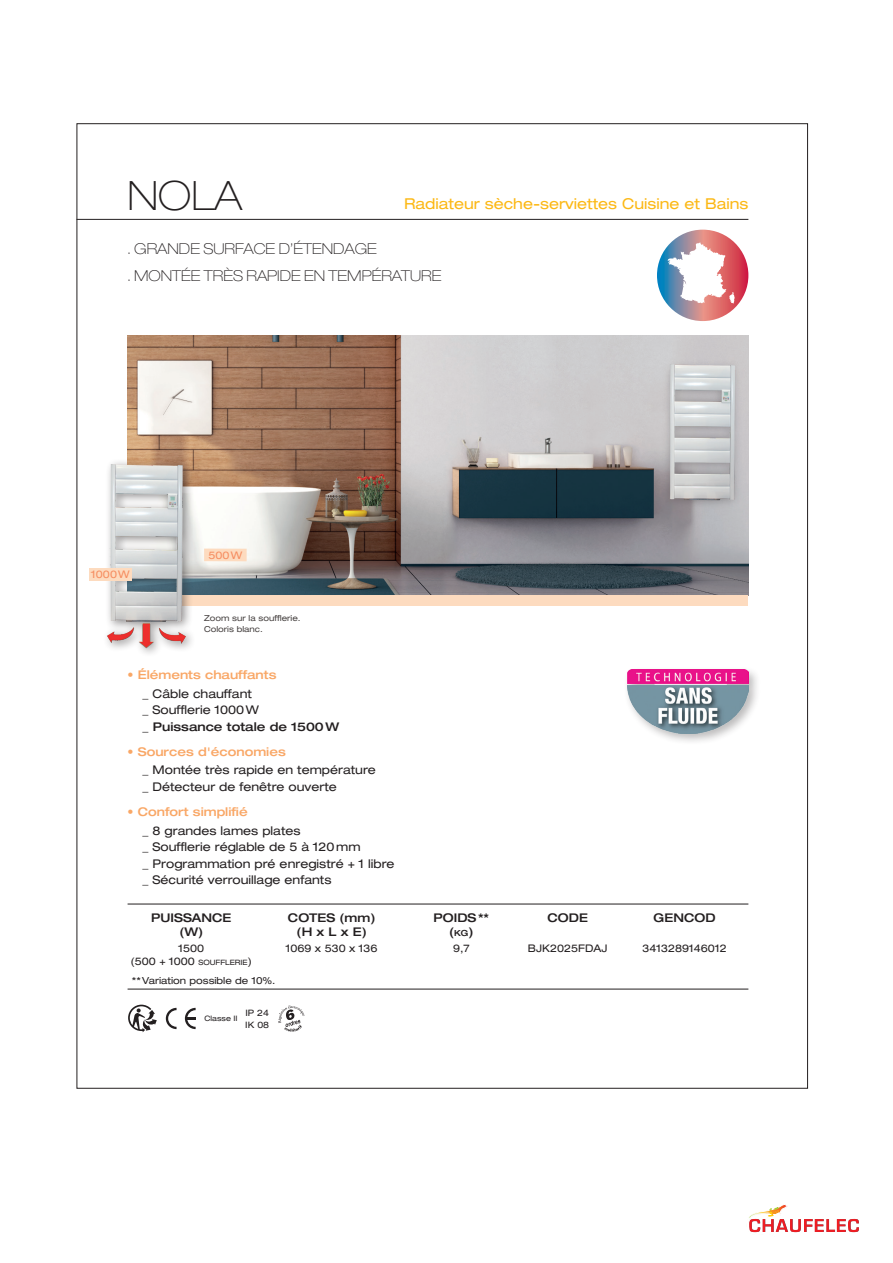
<style>
.page{position:relative;width:893px;height:1263px;background:#fff}
.page>*{position:absolute;margin:0;border:0;box-sizing:border-box;transform-origin:0 0}
.t1{font:100 expanded 40.5px "Helvetica Neue";color:#231f20}
.t2{font:100 expanded 15px/26.5px "Helvetica Neue";color:#231f20}
.t3{font:expanded 15px "Helvetica Neue";color:#fcb814}
.t4{font:expanded 12px/16.5px "Helvetica Neue";color:#231f20}
.t5{font:500 expanded 12px/14.2px "Helvetica Neue";color:#231f20;text-align:center}
.t6{font:500 expanded 12px "Helvetica Neue";color:#f9a766}
.t7{font:expanded 10.5px "Helvetica Neue";color:#231f20}
.t8{font:expanded 10.5px "Helvetica Neue";color:#f68d60}
.t9{font:expanded 9.75px "Helvetica Neue";color:#231f20}
.t10{font:expanded 8.85px/12.6px "Helvetica Neue";color:#231f20}
.t11{font:expanded 8.25px "Helvetica Neue";color:#464140}
.t12{font:expanded 7.5px "Helvetica Neue";color:#231f20}
.s1{font-size:8.4px}
.s2{font-size:7.35px}
</style>
<div class="page">
<svg style="left:749px;top:1204px;width:110px;height:29px"></svg>
<hr style="left:77px;top:219px;width:671px;height:1px;background:#231f20">
<hr style="left:128px;top:904px;width:620px;height:1px;background:#231f20">
<hr style="left:128px;top:989px;width:620px;height:1px;background:#231f20">
<div style="left:623px;top:666px;width:138px;height:80px;background:#231f20;opacity:.3"></div>
<img style="left:627px;top:670px;width:121px;height:63px">
<img style="left:128px;top:336px;width:620px;height:259px">
<div style="left:128px;top:595px;width:620px;height:11px;background:#fddbbf"></div>
<div style="left:102px;top:458px;width:94px;height:201px;background:#231f20;opacity:.5"></div>
<img style="left:89px;top:457px;width:106px;height:191px">
<div style="left:204px;top:549px;width:43px;height:12px;background:#fddbbf"></div>
<div style="left:89px;top:568px;width:43px;height:12px;background:#fddbbf"></div>
<svg style="left:657px;top:230px;width:91px;height:91px;background:#a77183"></svg>
<svg style="left:668px;top:242px;width:67px;height:61px"></svg>
<svg style="left:166px;top:1008px;width:11px;height:21px"></svg>
<svg style="left:185px;top:1008px;width:11px;height:21px"></svg>
<svg style="left:278px;top:1005px;width:27px;height:27px"></svg>
<svg style="left:128px;top:1005px;width:29px;height:27px"></svg>
<h1 class="t1" style="left:128px;top:172px;width:116px">NOLA</h1>
<p class="t3" style="left:404px;top:195px;width:346px">Radiateur sèche-serviettes Cuisine et Bains</p>
<p class="t2" style="left:128px;top:235px;width:315px">. GRANDE SURFACE D’ÉTENDAGE<br>. MONTÉE TRÈS RAPIDE EN TEMPÉRATURE</p>
<p class="t8" style="left:91px;top:568px;width:40px">1000W</p>
<p class="t8" style="left:208px;top:549px;width:35px">500W</p>
<p class="t11" style="left:204px;top:613px;width:98px">Zoom sur la soufflerie.</p>
<p class="t11" style="left:204px;top:624px;width:60px">Coloris blanc.</p>
<p class="t6" style="left:128px;top:667px;width:150px">• Éléments chauffants</p>
<p class="t4" style="left:143px;top:685px;width:118px">_ Câble chauffant _ Soufflerie 1000W</p>
<p class="t5" style="left:143px;top:719px;width:198px">_ Puissance totale de 1500W</p>
<p class="t6" style="left:128px;top:744px;width:160px">• Sources d'économies</p>
<p class="t4" style="left:143px;top:762px;width:235px">_ Montée très rapide en température _ Détecteur de fenêtre ouverte</p>
<p class="t6" style="left:128px;top:804px;width:122px">• Confort simplifié</p>
<p class="t4" style="left:143px;top:822px;width:254px">_ 8 grandes lames plates<br>_ Soufflerie réglable de 5 à 120mm<br>_ Programmation pré enregistré + 1 libre _ Sécurité verrouillage enfants</p>
<p class="t5" style="left:151px;top:910px;width:82px">PUISSANCE (W)</p>
<p class="t5" style="left:288px;top:910px;width:89px">COTES (mm) (H x L x E)</p>
<p class="t5" style="left:434px;top:910px;width:57px">POIDS** (<span class="s1">kg</span>)</p>
<p class="t5" style="left:547px;top:910px;width:42px">CODE</p>
<p class="t5" style="left:654px;top:910px;width:63px">GENCOD</p>
<p class="t7" style="left:178px;top:942px;width:27px">1500</p>
<p class="t7" style="left:286px;top:942px;width:93px">1069 x 530 x 136</p>
<p class="t7" style="left:453px;top:942px;width:18px">9,7</p>
<p class="t7" style="left:528px;top:942px;width:81px">BJK2025FDAJ</p>
<p class="t7" style="left:642px;top:942px;width:86px">3413289146012</p>
<p class="t7" style="left:131px;top:955px;width:123px">(500 + 1000 <span class="s2">SOUFFLERIE</span>)</p>
<p class="t9" style="left:132px;top:975px;width:145px">**Variation possible de 10%.</p>
<p class="t12" style="left:204px;top:1014px;width:35px">Classe II</p>
<p class="t10" style="left:245px;top:1006px;width:25px">IP 24<br>IK 08</p>
</div>
